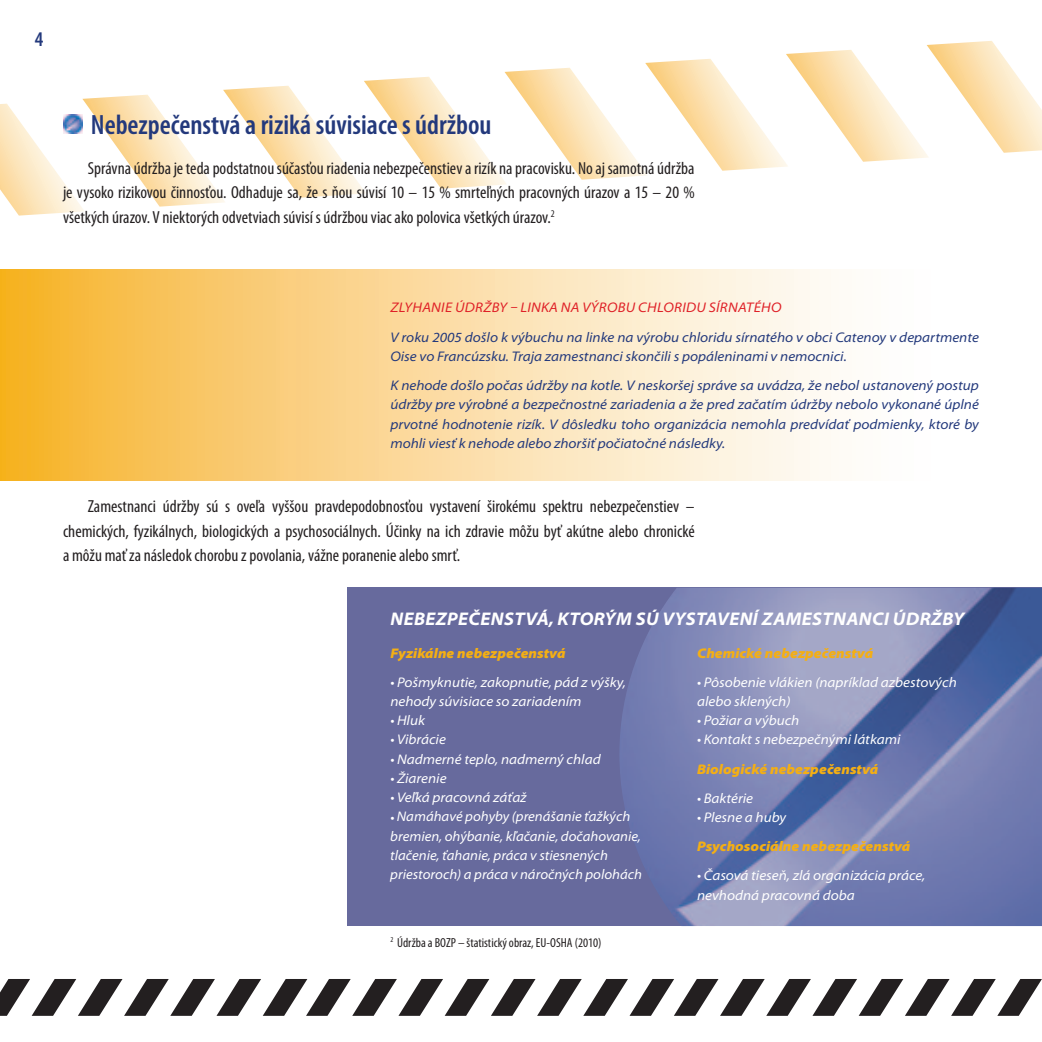
<style>
.page{position:relative;width:1042px;height:1042px;background:#fff}
.page>*{position:absolute;margin:0;border:0;box-sizing:border-box;transform-origin:0 0}
.t1{font:600 condensed 28px "Myriad Pro";color:#23397c}
.t2{font:600 condensed 21px "Myriad Pro";color:#23397c}
.t3{font:italic 700 semi-expanded 18.38px "Myriad Pro";letter-spacing:.02em;color:#fff}
.t4{font:condensed 17.5px/24.5px "Myriad Pro";color:#231f20;text-align:justify}
.t5{font:italic semi-expanded 14px/19.2px "Myriad Pro";color:#fff}
.t6{font:italic semi-expanded 14px/19.2px "Myriad Pro";color:#23397c}
.t7{font:italic 900 semi-expanded 14px "Myriad Pro";color:#f4af14}
.t8{font:italic semi-expanded 14px "Myriad Pro";letter-spacing:.07em;color:#df2027}
.t9{font:condensed 13.12px "Myriad Pro";color:#231f20}
</style>
<div class="page">
<svg style="left:0;top:979px;width:1042px;height:37px"></svg>
<svg style="left:0;top:41px;width:1042px;height:175px"></svg>
<svg style="left:0;top:269px;width:831px;height:211px;background:#fad897"></svg>
<div style="left:347px;top:588px;width:695px;height:338px;background:#676a9d"></div>
<img style="left:620px;top:588px;width:422px;height:338px">
<img style="left:63px;top:115px;width:19px;height:19px">
<p class="t2" style="left:35px;top:28px;width:10px">4</p>
<h1 class="t1" style="left:91px;top:109px;width:402px">Nebezpečenstvá a riziká súvisiace s údržbou</h1>
<p class="t4" style="left:63px;top:155px;width:633px;text-indent:25px">Správna údržba je teda podstatnou súčasťou riadenia nebezpečenstiev a rizík na pracovisku. No aj samotná údržba je vysoko rizikovou činnosťou. Odhaduje sa, že s ňou súvisí 10 – 15 % smrteľných pracovných úrazov a 15 – 20 % všetkých úrazov. V niektorých odvetviach súvisí s údržbou viac ako polovica všetkých úrazov.<sup>2</sup></p>
<p class="t8" style="left:390px;top:300px;width:17px">Zlyhanie</p>
<p class="t8" style="left:455px;top:300px;width:10px">údržby</p>
<p class="t8" style="left:510px;top:300px;width:19px">– linka</p>
<p class="t8" style="left:561px;top:300px;width:48px">na výrob</p>
<p class="t8" style="left:626px;top:300px;width:22px">u chlorid</p>
<p class="t8" style="left:696px;top:300px;width:22px">u sírnat</p>
<p class="t8" style="left:754px;top:300px;width:19px">ého</p>
<p class="t6" style="left:390px;top:328px;width:590px">V roku 2005 došlo k výbuchu na linke na výrobu chloridu sírnatého v obci Catenoy v departmente<br>Oise vo Francúzsku. Traja zamestnanci skončili s popáleninami v nemocnici.</p>
<p class="t6" style="left:390px;top:376px;width:590px;text-align:justify">K nehode došlo počas údržby na kotle. V neskoršej správe sa uvádza, že nebol ustanovený postup údržby pre výrobné a bezpečnostné zariadenia a že pred začatím údržby nebolo vykonané úplné prvotné hodnotenie rizík. V dôsledku toho organizácia nemohla predvídať podmienky, ktoré by mohli viesť k nehode alebo zhoršiť počiatočné následky.</p>
<p class="t4" style="left:63px;top:494px;width:633px;text-indent:25px">Zamestnanci údržby sú s oveľa vyššou pravdepodobnosťou vystavení širokému spektru nebezpečenstiev – chemických, fyzikálnych, biologických a psychosociálnych. Účinky na ich zdravie môžu byť akútne alebo chronické a môžu mať za následok chorobu z povolania, vážne poranenie alebo smrť.</p>
<p class="t3" style="left:390px;top:608px;width:575px">NEBEZPEČENSTVÁ, KTORÝM SÚ VYSTAVENÍ ZAMESTNANCI ÚDRŽBY</p>
<p class="t7" style="left:390px;top:645px;width:177px">Fyzikálne nebezpečenstvá</p>
<p class="t5" style="left:390px;top:673px;width:237px">• Pošmyknutie, zakopnutie, pád z výšky, nehody súvisiace so zariadením</p>
<p class="t5" style="left:390px;top:711px;width:36px">• Hluk</p>
<p class="t5" style="left:390px;top:730px;width:57px">• Vibrácie</p>
<p class="t5" style="left:390px;top:750px;width:212px">• Nadmerné teplo, nadmerný chlad</p>
<p class="t5" style="left:390px;top:769px;width:58px">• Žiarenie</p>
<p class="t5" style="left:390px;top:788px;width:138px">• Veľká pracovná záťaž</p>
<p class="t5" style="left:390px;top:807px;width:253px">• Namáhavé pohyby (prenášanie ťažkých bremien, ohýbanie, kľačanie, dočahovanie, tlačenie, ťahanie, práca v stiesnených priestoroch) a práca v náročných polohách</p>
<p class="t9" style="left:390px;top:934px;width:213px"><sup>2</sup> Údržba a BOZP – štatistický obraz, EU-OSHA (2010)</p>
<p class="t7" style="left:697px;top:645px;width:178px">Chemické nebezpečenstvá</p>
<p class="t5" style="left:697px;top:673px;width:261px">• Pôsobenie vlákien (napríklad azbestových alebo sklených)</p>
<p class="t5" style="left:697px;top:711px;width:104px">• Požiar a výbuch</p>
<p class="t5" style="left:697px;top:730px;width:205px">• Kontakt s nebezpečnými látkami</p>
<p class="t7" style="left:697px;top:761px;width:183px">Biologické nebezpečenstvá</p>
<p class="t5" style="left:697px;top:789px;width:58px">• Baktérie</p>
<p class="t5" style="left:697px;top:808px;width:91px">• Plesne a huby</p>
<p class="t7" style="left:697px;top:838px;width:215px">Psychosociálne nebezpečenstvá</p>
<p class="t5" style="left:697px;top:866px;width:230px">• Časová tieseň, zlá organizácia práce, nevhodná pracovná doba</p>
</div>
